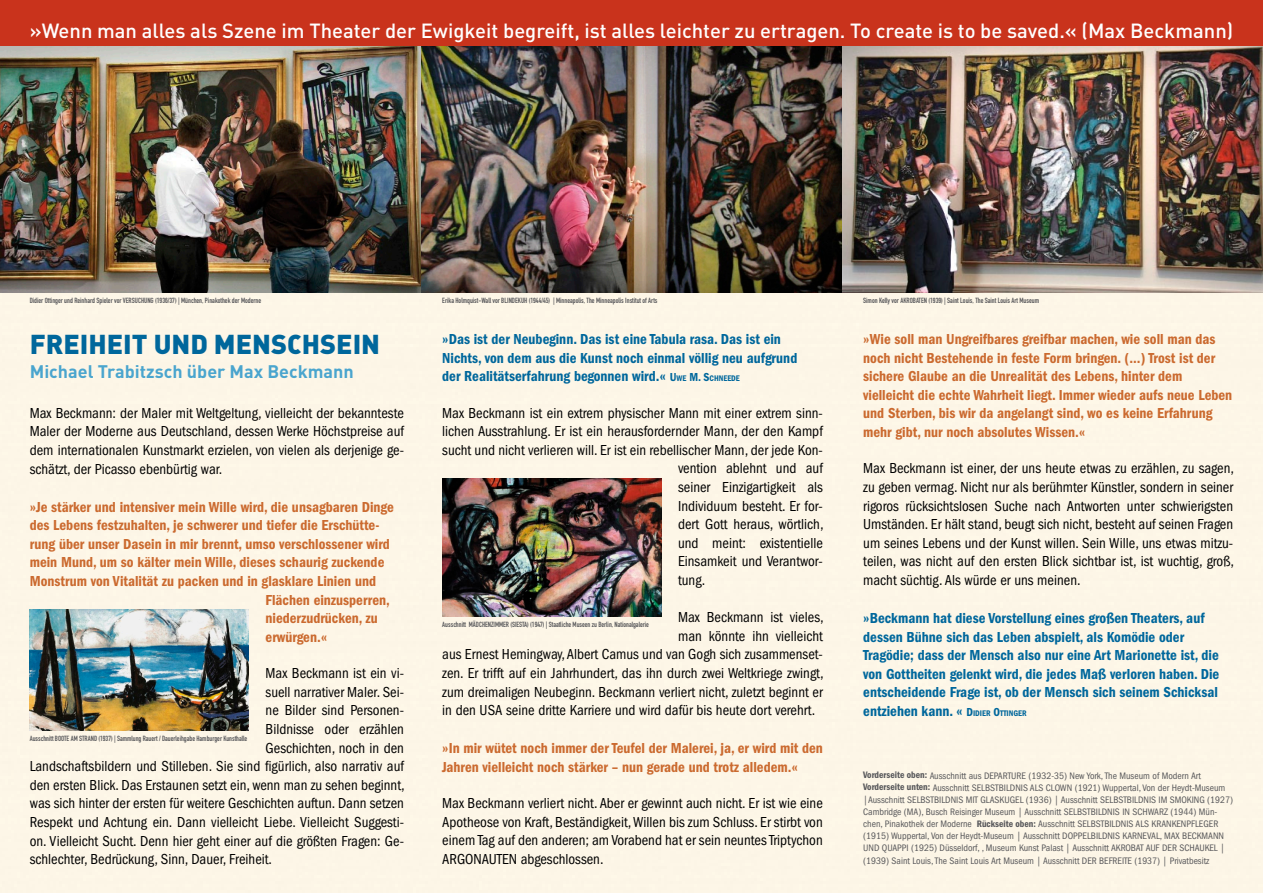
<style>
.page{position:relative;width:1263px;height:893px;background:#fff}
.page>*{position:absolute;margin:0;border:0;box-sizing:border-box;transform-origin:0 0}
.t1{font:27px "DIN Black Alternate";color:#00679c}
.t2{font:500 20.25px "DIN";color:#fff}
.t3{font:700 18px "DIN";color:#4aa5ce}
.t4{font:condensed 15px/18.6px "Franklin Gothic";color:#000;text-align:justify}
.t5{font:600 condensed 15px/18.6px "Franklin Gothic";color:#cb6a2f}
.t6{font:600 condensed 15px/18.6px "Franklin Gothic";color:#00679c}
.t7{font:condensed 9.75px/12.1px "Franklin Gothic";color:#57575a}
.t8{font:7.35px "DIN Engschrift Alternate";color:#57575a}
.s1{font-size:12px}
.s2{font-size:8.4px}
.s3{font-weight:600}
</style>
<div class="page">
<div style="left:0;top:293px;width:1263px;height:599px;background:#fdf6e7"></div>
<div style="left:0;top:0;width:1263px;height:47px;background:#c9331c"></div>
<img style="left:0;top:47px;width:1263px;height:246px">
<img style="left:30px;top:609px;width:219px;height:122px">
<img style="left:442px;top:478px;width:219px;height:138px">
<h2 class="t2" style="left:30px;top:18px;width:1205px">»Wenn man alles als Szene im Theater der Ewigkeit begreift, ist alles leichter zu ertragen. To create is to be saved.« (Max Beckmann)</h2>
<p class="t8" style="left:30px;top:296px;width:233px">Didier Ottinger und Reinhard Spieler vor VERSUCHUNG (1936/37) | München, Pinakothek der Moderne</p>
<p class="t8" style="left:442px;top:296px;width:217px">Erika Holmquist-Wall vor BLINDEKUH (1944/45) | Minneapolis, The Minneapolis Institut of Arts</p>
<p class="t8" style="left:863px;top:296px;width:177px">Simon Kelly vor AKROBATEN (1939) | Saint Louis, The Saint Louis Art Museum</p>
<h1 class="t1" style="left:30px;top:326px;width:352px">FREIHEIT UND MENSCHSEIN</h1>
<p class="t3" style="left:30px;top:360px;width:326px">Michael Trabitzsch über Max Beckmann</p>
<p class="t4" style="left:30px;top:404px;width:376px">Max Beckmann: der Maler mit Weltgeltung, vielleicht der bekannteste Maler der Moderne aus Deutschland, dessen Werke Höchstpreise auf dem internationalen Kunstmarkt erzielen, von vielen als derjenige ge&shy;schätzt, der Picasso ebenbürtig war.</p>
<p class="t5" style="left:30px;top:497px;width:365px">»Je stärker und intensiver mein Wille wird, die unsagbaren Dinge</p>
<p class="t5" style="left:30px;top:516px;width:351px">des Lebens festzuhalten, je schwerer und tiefer die Erschütte-</p>
<p class="t5" style="left:30px;top:535px;width:362px">rung über unser Dasein in mir brennt, umso verschlossener wird</p>
<p class="t5" style="left:30px;top:553px;width:356px">mein Mund, um so kälter mein Wille, dieses schaurig zuckende</p>
<p class="t5" style="left:30px;top:572px;width:348px">Monstrum von Vitalität zu packen und in glasklare Linien und</p>
<p class="t5" style="left:266px;top:590px;width:126px">Flächen einzusperren,</p>
<p class="t5" style="left:266px;top:609px;width:114px">niederzudrücken, zu</p>
<p class="t5" style="left:266px;top:628px;width:63px">erwürgen.«</p>
<p class="t4" style="left:266px;top:664px;width:140px">Max Beckmann ist ein vi-</p>
<p class="t4" style="left:266px;top:683px;width:140px">suell narrativer Maler. Sei-</p>
<p class="t4" style="left:266px;top:701px;width:140px">ne Bilder sind Personen-</p>
<p class="t4" style="left:266px;top:720px;width:140px">Bildnisse oder erzählen</p>
<p class="t4" style="left:266px;top:738px;width:140px">Geschichten, noch in den</p>
<p class="t4" style="left:30px;top:757px;width:376px">Landschaftsbildern und Stilleben. Sie sind figürlich, also narrativ auf</p>
<p class="t4" style="left:30px;top:776px;width:376px">den ersten Blick. Das Erstaunen setzt ein, wenn man zu sehen beginnt,</p>
<p class="t4" style="left:30px;top:794px;width:376px">was sich hinter der ersten für weitere Geschichten auftun. Dann setzen</p>
<p class="t4" style="left:30px;top:813px;width:376px">Respekt und Achtung ein. Dann vielleicht Liebe. Vielleicht Suggesti-</p>
<p class="t4" style="left:30px;top:831px;width:376px">on. Vielleicht Sucht. Denn hier geht einer auf die größten Fragen: Ge-</p>
<p class="t4" style="left:30px;top:850px;width:244px">schlechter, Bedrückung, Sinn, Dauer, Freiheit.</p>
<p class="t8" style="left:30px;top:734px;width:219px">Ausschnitt BOOTE AM STRAND (1937) | Sammlung Rauert / Dauerleihgabe Hamburger Kunsthalle</p>
<p class="t6" style="left:442px;top:330px;width:357px">»Das ist der Neubeginn. Das ist eine Tabula rasa. Das ist ein<br>Nichts, von dem aus die Kunst noch einmal völlig neu aufgrund der Realitätserfahrung begonnen wird.« <span class="s1">U</span><span class="s2">WE</span> <span class="s1">M. S</span><span class="s2">CHNEEDE</span></p>
<p class="t4" style="left:442px;top:403px;width:382px">Max Beckmann ist ein extrem physischer Mann mit einer extrem sinn-</p>
<p class="t4" style="left:442px;top:422px;width:382px">lichen Ausstrahlung. Er ist ein herausfordernder Mann, der den Kampf</p>
<p class="t4" style="left:442px;top:441px;width:382px">sucht und nicht verlieren will. Er ist ein rebellischer Mann, der jede Kon-</p>
<p class="t4" style="left:678px;top:459px;width:146px">vention ablehnt und auf</p>
<p class="t4" style="left:678px;top:478px;width:146px">seiner Einzigartigkeit als</p>
<p class="t4" style="left:678px;top:496px;width:146px">Individuum besteht. Er for-</p>
<p class="t4" style="left:678px;top:515px;width:147px">dert Gott heraus, wörtlich,</p>
<p class="t4" style="left:678px;top:534px;width:146px">und meint: existentielle</p>
<p class="t4" style="left:678px;top:552px;width:146px">Einsamkeit und Verantwor-</p>
<p class="t4" style="left:678px;top:571px;width:29px">tung.</p>
<p class="t4" style="left:678px;top:608px;width:147px">Max Beckmann ist vieles,</p>
<p class="t4" style="left:678px;top:627px;width:146px">man könnte ihn vielleicht</p>
<p class="t4" style="left:442px;top:645px;width:382px">aus Ernest Hemingway, Albert Camus und van Gogh sich zusammenset-</p>
<p class="t4" style="left:442px;top:664px;width:383px">zen. Er trifft auf ein Jahrhundert, das ihn durch zwei Weltkriege zwingt,</p>
<p class="t4" style="left:442px;top:682px;width:382px">zum dreimaligen Neubeginn. Beckmann verliert nicht, zuletzt beginnt er</p>
<p class="t4" style="left:442px;top:701px;width:374px">in den USA seine dritte Karriere und wird dafür bis heute dort verehrt.</p>
<p class="t5" style="left:442px;top:739px;width:382px">»In mir wütet noch immer der Teufel der Malerei, ja, er wird mit den<br>Jahren vielleicht noch stärker – nun gerade und trotz alledem.«</p>
<p class="t4" style="left:442px;top:794px;width:382px">Max Beckmann verliert nicht. Aber er gewinnt auch nicht. Er ist wie eine Apotheose von Kraft, Beständigkeit, Willen bis zum Schluss. Er stirbt von einem Tag auf den anderen; am Vorabend hat er sein neuntes Triptychon ARGONAUTEN abgeschlossen.</p>
<p class="t8" style="left:442px;top:620px;width:208px">Ausschnitt MÄDCHENZIMMER (SIESTA) (1947) | Staatliche Museen zu Berlin, Nationalgalerie</p>
<p class="t5" style="left:863px;top:330px;width:370px">»Wie soll man Ungreifbares greifbar machen, wie soll man das noch nicht Bestehende in feste Form bringen. (...) Trost ist der sichere Glaube an die Unrealität des Lebens, hinter dem vielleicht die echte Wahrheit liegt. Immer wieder aufs neue Leben und Sterben, bis wir da angelangt sind, wo es keine Erfahrung mehr gibt, nur noch absolutes Wissen.«</p>
<p class="t4" style="left:863px;top:459px;width:372px">Max Beckmann ist einer, der uns heute etwas zu erzählen, zu sagen, zu geben vermag. Nicht nur als berühmter Künstler, sondern in seiner rigoros rücksichtslosen Suche nach Antworten unter schwierigsten Umständen. Er hält stand, beugt sich nicht, besteht auf seinen Fragen um seines Lebens und der Kunst willen. Sein Wille, uns etwas mitzu&shy;teilen, was nicht auf den ersten Blick sichtbar ist, ist wuchtig, groß, macht süchtig. Als würde er uns meinen.</p>
<p class="t6" style="left:863px;top:609px;width:358px">»Beckmann hat diese Vorstellung eines großen Theaters, auf dessen Bühne sich das Leben abspielt, als Komödie oder Tragödie; dass der Mensch also nur eine Art Marionette ist, die von Gottheiten gelenkt wird, die jedes Maß verloren haben. Die entscheidende Frage ist, ob der Mensch sich seinem Schicksal entziehen kann. « <span class="s1">D</span><span class="s2">IDIER</span> <span class="s1">O</span><span class="s2">TTINGER</span></p>
<p class="t7" style="left:863px;top:770px;width:371px"><span class="s3">Vorderseite oben:</span> Ausschnitt aus DEPARTURE (1932-35) New York, The Museum of Modern Art <span class="s3">Vorderseite unten:</span> Ausschnitt SELBSTBILDNIS ALS CLOWN (1921) Wuppertal, Von der Heydt-Museum |Ausschnitt SELBSTBILDNIS MIT GLASKUGEL (1936) | Ausschnitt SELBSTBILDNIS IM SMOKING (1927)<br>Cambridge (MA), Busch Reisinger Museum | Ausschnitt SELBSTBILDNIS IN SCHWARZ (1944) Mün&shy;chen, Pinakothek der Moderne <span class="s3">Rückseite oben:</span> Ausschnitt SELBSTBILDNIS ALS KRANKENPFLEGER (1915) Wuppertal, Von der Heydt-Museum | Ausschnitt DOPPELBILDNIS KARNEVAL, MAX BECKMANN UND QUAPPI (1925) Düsseldorf, , Museum Kunst Palast | Ausschnitt AKROBAT AUF DER SCHAUKEL | (1939) Saint Louis, The Saint Louis Art Museum | Ausschnitt DER BEFREITE (1937) | Privatbesitz</p>
</div>
